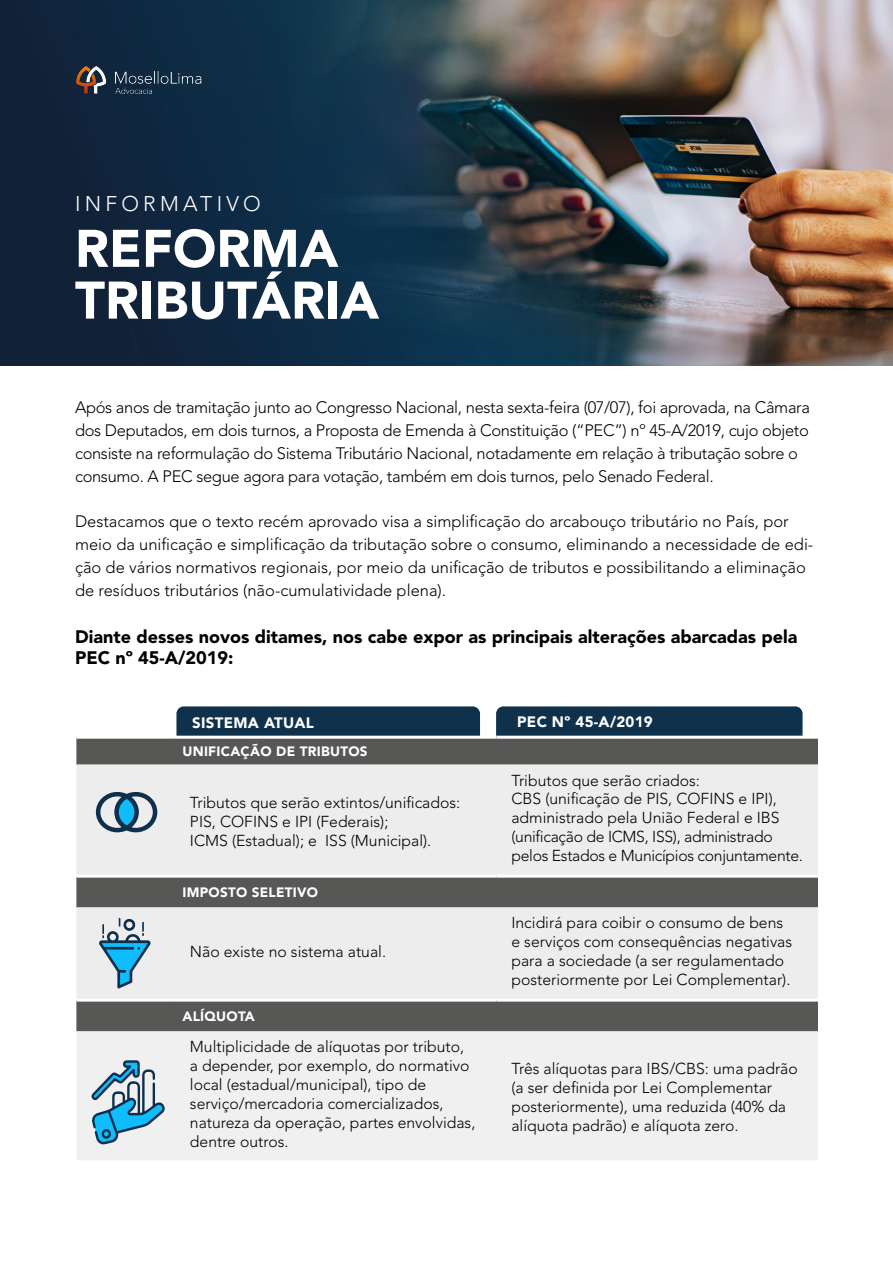
<style>
.page{position:relative;width:893px;height:1263px;background:#fff}
.page>*{position:absolute;margin:0;border:0;box-sizing:border-box;transform-origin:0 0}
.t1{font:900 52.35px/51.8px "Avenir LT Std";color:#fff}
.t2{font:300 21.15px "Avenir LT Std";letter-spacing:.2em;color:#fff}
.t3{font:900 18px/21.6px "Avenir LT Std";color:#000}
.t4{font:300 16.5px/22.8px "Avenir LT Std";letter-spacing:-.02em;color:#000}
.t5{font:300 16.5px/22.8px "Avenir LT Std";color:#000}
.t6{font:300 15.75px/18.9px "Avenir LT Std";color:#000}
.t7{font:900 15px "Avenir LT Std";letter-spacing:.02em;color:#fff}
.t8{font:900 13.5px "Avenir LT Std";letter-spacing:.02em;color:#fff}
</style>
<div class="page">
<img style="left:0;top:0;width:893px;height:366px">
<svg style="left:76px;top:706px;width:742px;height:59px;background:#4c5a65"></svg>
<div style="left:76px;top:765px;width:742px;height:110px;background:#ededed"></div>
<div style="left:76px;top:878px;width:742px;height:153px;background:#575756"></div>
<div style="left:76px;top:907px;width:742px;height:91px;background:#ededed"></div>
<div style="left:76px;top:1031px;width:742px;height:129px;background:#f0f0f0"></div>
<hr style="left:76px;top:736px;width:99px;height:3px;background:#fff">
<hr style="left:175px;top:736px;width:321px;height:3px;background:#fff">
<hr style="left:496px;top:736px;width:322px;height:3px;background:#fff">
<hr style="left:496px;top:998px;width:322px;height:3px;background:#fff">
<hr style="left:175px;top:998px;width:321px;height:3px;background:#fff">
<hr style="left:76px;top:998px;width:99px;height:3px;background:#fff">
<img style="left:72px;top:58px;width:133px;height:43px">
<svg style="left:98px;top:918px;width:53px;height:70px;background:#90bccf"></svg>
<svg style="left:94px;top:790px;width:66px;height:45px;background:#8ca8b8"></svg>
<svg style="left:91px;top:1060px;width:74px;height:84px"></svg>
<h2 class="t2" style="left:75px;top:191px;width:187px">INFORMATIVO</h2>
<h1 class="t1" style="left:75px;top:223px;width:306px">REFORMA<br>TRIBUTÁRIA</h1>
<p class="t4" style="left:75px;top:396px;width:736px">Após anos de tramitação junto ao Congresso Nacional, nesta sexta-feira (07/07), foi aprovada, na Câmara dos Deputados, em dois turnos, a Proposta de Emenda à Constituição (“PEC”) nº 45-A/2019, cujo objeto consiste na reformulação do Sistema Tributário Nacional, notadamente em relação à tributação sobre o consumo. A PEC segue agora para votação, também em dois turnos, pelo Senado Federal.</p>
<p class="t5" style="left:75px;top:510px;width:740px">Destacamos que o texto recém aprovado visa a simplificação do arcabouço tributário no País, por meio da unificação e simplificação da tributação sobre o consumo, eliminando a necessidade de edi&shy;ção de vários normativos regionais, por meio da unificação de tributos e possibilitando a eliminação de resíduos tributários (não-cumulatividade plena).</p>
<p class="t3" style="left:75px;top:625px;width:724px">Diante desses novos ditames, nos cabe expor as principais alterações abarcadas pela<br>PEC nº 45-A/2019:</p>
<p class="t7" style="left:192px;top:713px;width:123px">SISTEMA ATUAL</p>
<p class="t7" style="left:517px;top:712px;width:137px">PEC Nº 45-A/2019</p>
<p class="t8" style="left:182px;top:743px;width:187px">UNIFICAÇÃO DE TRIBUTOS</p>
<p class="t6" style="left:190px;top:793px;width:272px">Tributos que serão extintos/unificados:<br>PIS, COFINS e IPI (Federais);<br>ICMS (Estadual); e ISS (Municipal).</p>
<p class="t6" style="left:511px;top:771px;width:293px">Tributos que serão criados:<br>CBS (unificação de PIS, COFINS e IPI), administrado pela União Federal e IBS (unificação de ICMS, ISS), administrado pelos Estados e Municípios conjuntamente.</p>
<p class="t8" style="left:182px;top:884px;width:137px">IMPOSTO SELETIVO</p>
<p class="t6" style="left:190px;top:942px;width:198px">Não existe no sistema atual.</p>
<p class="t8" style="left:182px;top:1008px;width:74px">ALÍQUOTA</p>
<p class="t6" style="left:190px;top:1037px;width:287px">Multiplicidade de alíquotas por tributo, a depender, por exemplo, do normativo local (estadual/municipal), tipo de serviço/mercadoria comercializados, natureza da operação, partes envolvidas, dentre outros.</p>
<p class="t6" style="left:511px;top:913px;width:282px">Incidirá para coibir o consumo de bens e serviços com consequências negativas para a sociedade (a ser regulamentado posteriormente por Lei Complementar).</p>
<p class="t6" style="left:511px;top:1059px;width:288px">Três alíquotas para IBS/CBS: uma padrão (a ser definida por Lei Complementar posteriormente), uma reduzida (40% da alíquota padrão) e alíquota zero.</p>
</div>
